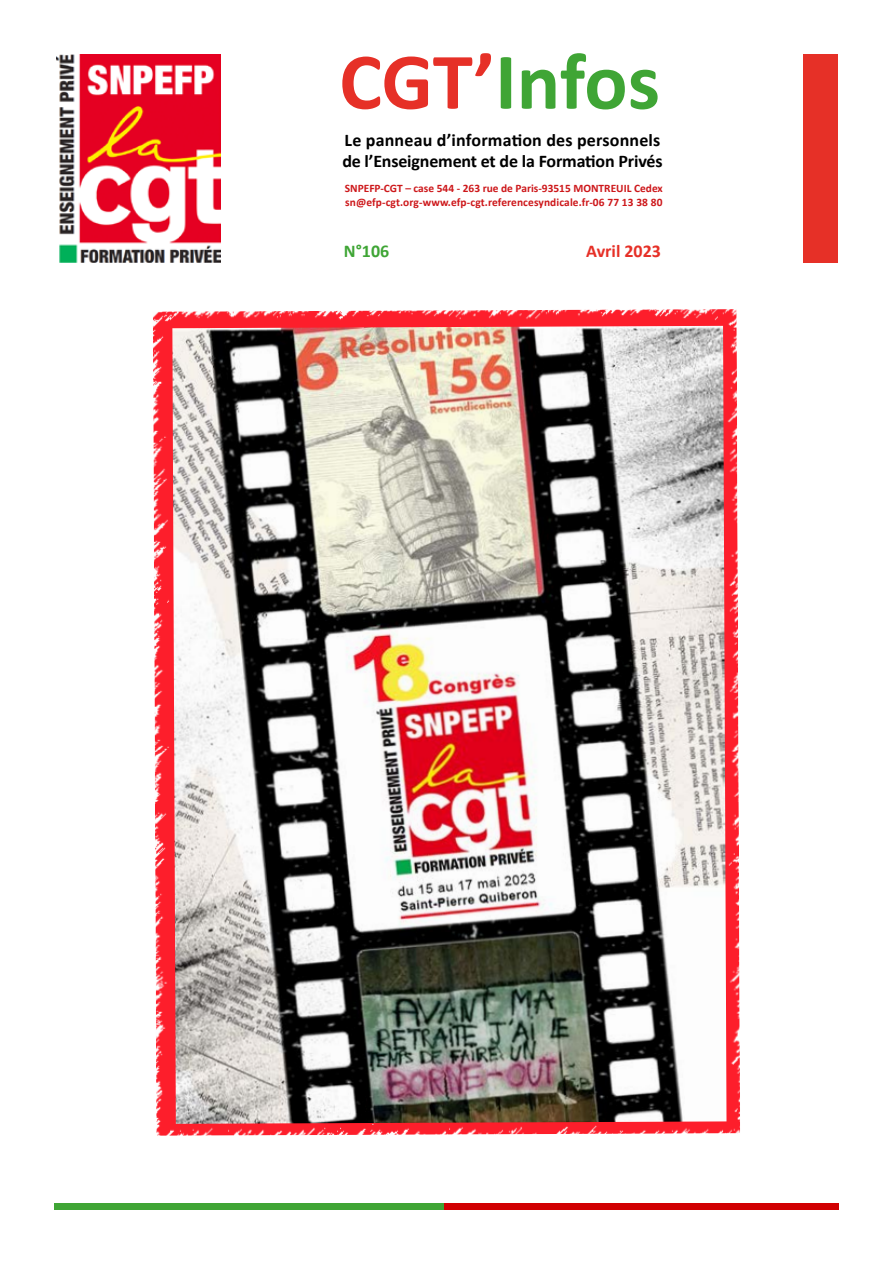
<style>
.page{position:relative;width:893px;height:1263px;background:#fff}
.page>*{position:absolute;margin:0;border:0;box-sizing:border-box;transform-origin:0 0}
.t1{font:700 81px "Calibri";letter-spacing:-.005em;color:#3fa535}
.t2{font:700 18px "Calibri";color:#e63027}
.t3{font:700 18px "Calibri";color:#3fa535}
.t4{font:700 17.85px/21.6px "Calibri";letter-spacing:-.005em;color:#000}
.t5{font:700 11.4px/13.6px "Calibri";color:#cd171a}
.s1{color:#e63027}
</style>
<div class="page">
<div style="left:804px;top:54px;width:34px;height:208px;background:#e63027"></div>
<img style="left:56px;top:54px;width:165px;height:208px">
<div style="left:54px;top:1203px;width:392px;height:6px;background:#3fa535"></div>
<div style="left:445px;top:1203px;width:394px;height:6px;background:#d10002"></div>
<img style="left:153px;top:309px;width:587px;height:827px">
<img style="left:172px;top:326px;width:554px;height:798px">
<h1 class="t1" style="left:339px;top:24px;width:322px"><span class="s1">CGT’</span>Infos</h1>
<h3 class="t4" style="left:342px;top:129px;width:322px">Le panneau d’information des personnels de l’Enseignement et de la Formation Privés</h3>
<p class="t5" style="left:345px;top:181px;width:319px">SNPEFP-CGT – case 544 - 263 rue de Paris-93515 MONTREUIL Cedex sn@efp-cgt.org-www.efp-cgt.referencesyndicale.fr-06 77 13 38 80</p>
<h2 class="t3" style="left:344px;top:238px;width:47px">N°106</h2>
<h2 class="t2" style="left:586px;top:238px;width:76px">Avril 2023</h2>
</div>
